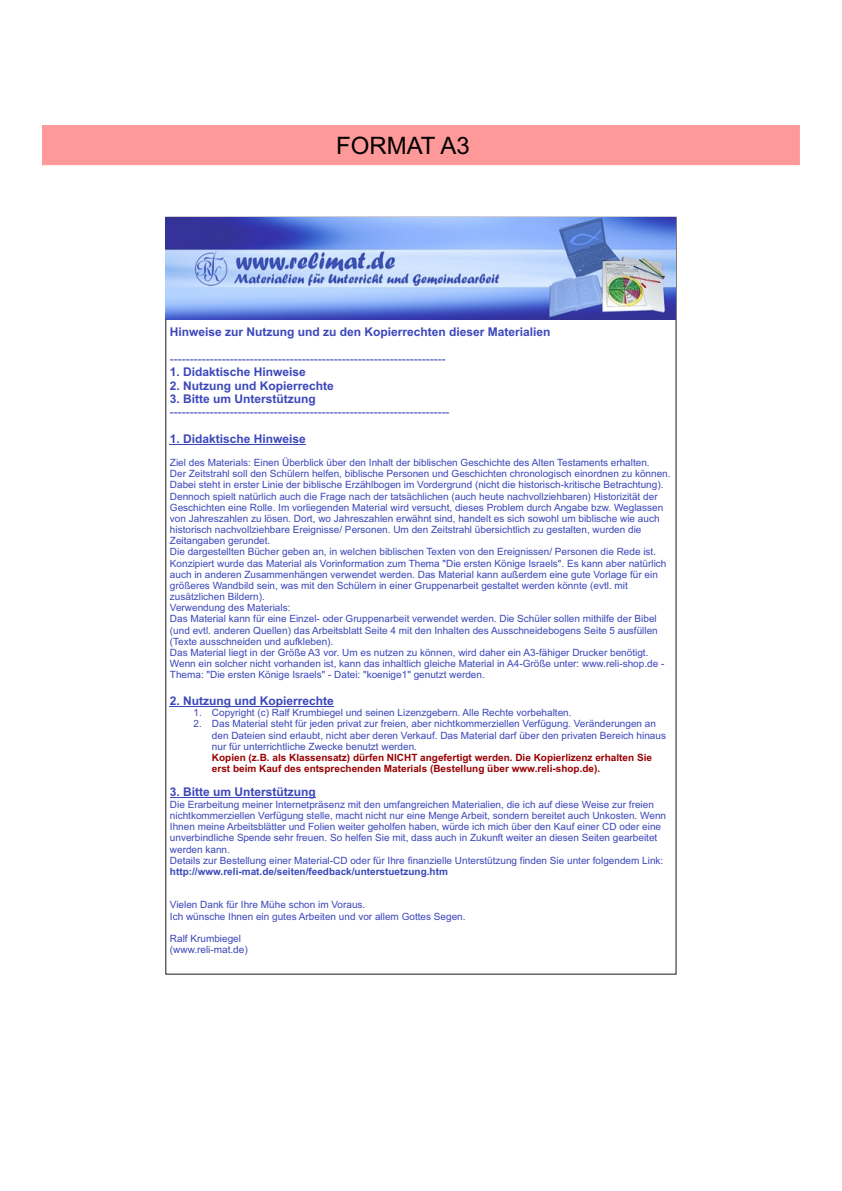
<style>
.page{position:relative;width:842px;height:1191px;background:#fff}
.page>*{position:absolute;margin:0;border:0;box-sizing:border-box;transform-origin:0 0}
.t1{font:24px "Arial";color:#000}
.t2{font:700 12px "Arial";color:#3b47ba}
.t3{font:12px "Arial";color:#3b47ba}
.t4{font:10px/11.2px "Arial";color:#3b47ba}
.t5{font:700 10px/11.2px "Arial";color:#900}
.t6{font:700 10px "Arial";color:#3b47ba}
</style>
<div class="page">
<div style="left:42px;top:126px;width:757px;height:39px;background:#f99"></div>
<hr style="left:170px;top:444px;width:136px;height:1px;background:#3b47ba">
<hr style="left:170px;top:706px;width:164px;height:1px;background:#3b47ba">
<hr style="left:170px;top:797px;width:146px;height:1px;background:#3b47ba">
<img style="left:166px;top:217px;width:510px;height:102px">
<h1 class="t1" style="left:336px;top:136px;width:135px">FORMAT A3</h1>
<p class="t2" style="left:170px;top:327px;width:382px">Hinweise zur Nutzung und zu den Kopierrechten dieser Materialien</p>
<p class="t3" style="left:170px;top:354px;width:277px">---------------------------------------------------------------------</p>
<p class="t2" style="left:170px;top:367px;width:138px">1. Didaktische Hinweise</p>
<p class="t2" style="left:170px;top:381px;width:166px">2. Nutzung und Kopierrechte</p>
<p class="t2" style="left:170px;top:394px;width:148px">3. Bitte um Unterstützung</p>
<p class="t3" style="left:170px;top:408px;width:281px">----------------------------------------------------------------------</p>
<p class="t2" style="left:170px;top:435px;width:138px">1. Didaktische Hinweise</p>
<p class="t4" style="left:170px;top:458px;width:502px">Ziel des Materials: Einen Überblick über den Inhalt der biblischen Geschichte des Alten Testaments erhalten.<br>Der Zeitstrahl soll den Schülern helfen, biblische Personen und Geschichten chronologisch einordnen zu können.<br>Dabei steht in erster Linie der biblische Erzählbogen im Vordergrund (nicht die historisch-kritische Betrachtung).<br>Dennoch spielt natürlich auch die Frage nach der tatsächlichen (auch heute nachvollziehbaren) Historizität der Geschichten eine Rolle. Im vorliegenden Material wird versucht, dieses Problem durch Angabe bzw. Weglassen von Jahreszahlen zu lösen. Dort, wo Jahreszahlen erwähnt sind, handelt es sich sowohl um biblische wie auch historisch nachvollziehbare Ereignisse/ Personen. Um den Zeitstrahl übersichtlich zu gestalten, wurden die Zeitangaben gerundet.<br>Die dargestellten Bücher geben an, in welchen biblischen Texten von den Ereignissen/ Personen die Rede ist.<br>Konzipiert wurde das Material als Vorinformation zum Thema "Die ersten Könige Israels". Es kann aber natürlich auch in anderen Zusammenhängen verwendet werden. Das Material kann außerdem eine gute Vorlage für ein größeres Wandbild sein, was mit den Schülern in einer Gruppenarbeit gestaltet werden könnte (evtl. mit zusätzlichen Bildern).<br>Verwendung des Materials:<br>Das Material kann für eine Einzel- oder Gruppenarbeit verwendet werden. Die Schüler sollen mithilfe der Bibel (und evtl. anderen Quellen) das Arbeitsblatt Seite 4 mit den Inhalten des Ausschneidebogens Seite 5 ausfüllen (Texte ausschneiden und aufkleben).<br>Das Material liegt in der Größe A3 vor. Um es nutzen zu können, wird daher ein A3-fähiger Drucker benötigt.<br>Wenn ein solcher nicht vorhanden ist, kann das inhaltlich gleiche Material in A4-Größe unter: www.reli-shop.de - Thema: "Die ersten Könige Israels" - Datei: "koenige1" genutzt werden.</p>
<p class="t2" style="left:170px;top:696px;width:166px">2. Nutzung und Kopierrechte</p>
<p class="t4" style="left:194px;top:708px;width:380px">1. Copyright (c) Ralf Krumbiegel und seinen Lizenzgebern. Alle Rechte vorbehalten.</p>
<p class="t4" style="left:212px;top:719px;width:456px;text-indent:-18px">2. Das Material steht für jeden privat zur freien, aber nichtkommerziellen Verfügung. Veränderungen an den Dateien sind erlaubt, nicht aber deren Verkauf. Das Material darf über den privaten Bereich hinaus nur für unterrichtliche Zwecke benutzt werden.</p>
<p class="t5" style="left:212px;top:753px;width:442px">Kopien (z.B. als Klassensatz) dürfen NICHT angefertigt werden. Die Kopierlizenz erhalten Sie erst beim Kauf des entsprechenden Materials (Bestellung über www.reli-shop.de).</p>
<p class="t2" style="left:170px;top:788px;width:148px">3. Bitte um Unterstützung</p>
<p class="t4" style="left:170px;top:800px;width:498px">Die Erarbeitung meiner Internetpräsenz mit den umfangreichen Materialien, die ich auf diese Weise zur freien nichtkommerziellen Verfügung stelle, macht nicht nur eine Menge Arbeit, sondern bereitet auch Unkosten. Wenn Ihnen meine Arbeitsblätter und Folien weiter geholfen haben, würde ich mich über den Kauf einer CD oder eine unverbindliche Spende sehr freuen. So helfen Sie mit, dass auch in Zukunft weiter an diesen Seiten gearbeitet werden kann.<br>Details zur Bestellung einer Material-CD oder für Ihre finanzielle Unterstützung finden Sie unter folgendem Link:</p>
<p class="t6" style="left:170px;top:868px;width:279px">http://www.reli-mat.de/seiten/feedback/unterstuetzung.htm</p>
<p class="t4" style="left:170px;top:900px;width:297px">Vielen Dank für Ihre Mühe schon im Voraus.<br>Ich wünsche Ihnen ein gutes Arbeiten und vor allem Gottes Segen.</p>
<p class="t4" style="left:170px;top:934px;width:79px">Ralf Krumbiegel (www.reli-mat.de)</p>
</div>
